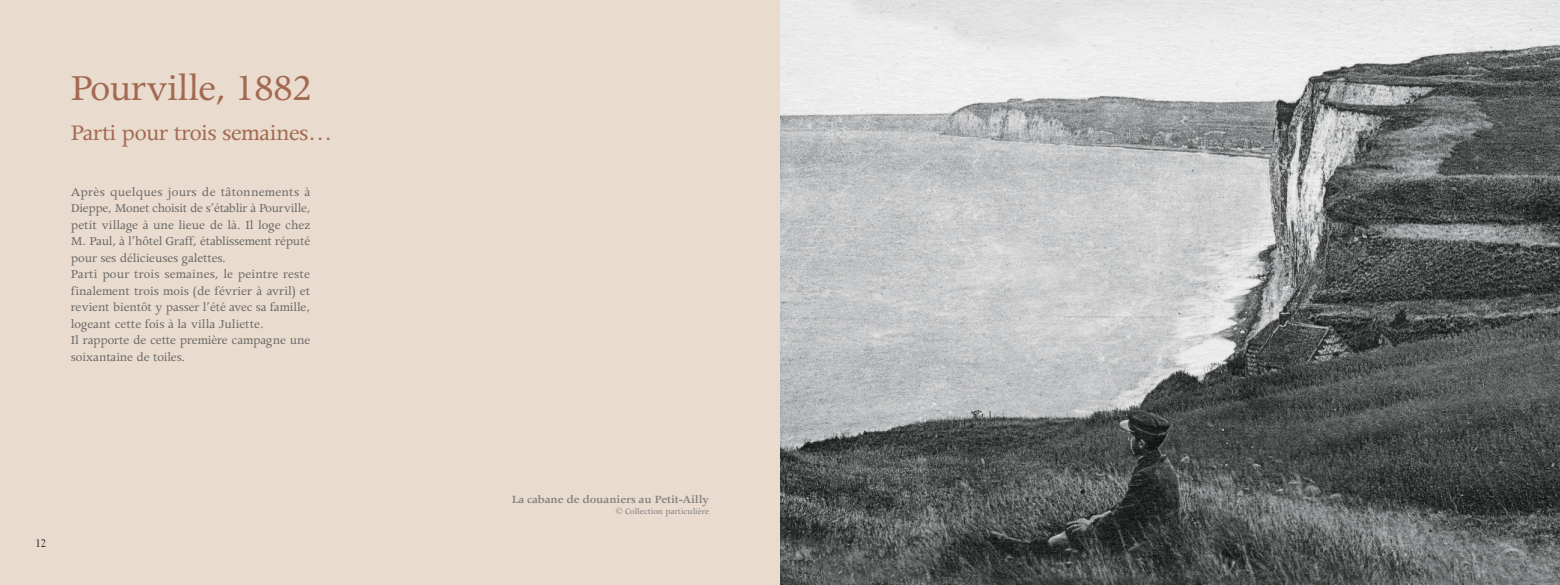
<style>
.page{position:relative;width:1560px;height:585px;background:#fff}
.page>*{position:absolute;margin:0;border:0;box-sizing:border-box;transform-origin:0 0}
.t1{font:41.25px "Apollo";letter-spacing:-.02em;color:#a36a53}
.t2{font:25px "Apollo";letter-spacing:-.02em;color:#a36a53}
.t3{font:13.75px/16.5px "Apollo";letter-spacing:-.01em;color:#6a6968}
.t4{font:600 12.5px "Apollo";letter-spacing:-.015em;color:#81807f}
.t5{font:10.62px "Electra LH";color:#000}
.t6{font:9.38px "Apollo";color:#81807f}
</style>
<div class="page">
<div style="left:0;top:0;width:780px;height:585px;background:#e9dbcd"></div>
<img style="left:780px;top:0;width:779px;height:585px">
<h1 class="t1" style="left:71px;top:65px;width:242px">Pourville, 1882</h1>
<h2 class="t2" style="left:71px;top:119px;width:263px">Parti pour trois semaines…</h2>
<p class="t3" style="left:71px;top:184px;width:241px">Après quelques jours de tâtonnements à Dieppe, Monet choisit de s’établir à Pourville, petit village à une lieue de là. Il loge chez M. Paul, à l’hôtel Graff, établissement réputé pour ses délicieuses galettes.<br>Parti pour trois semaines, le peintre reste finalement trois mois (de février à avril) et revient bientôt y passer l’été avec sa famille, logeant cette fois à la villa Juliette.<br>Il rapporte de cette première campagne une soixantaine de toiles.</p>
<p class="t5" style="left:35px;top:537px;width:12px">12</p>
<p class="t4" style="left:511px;top:492px;width:199px">La cabane de douaniers au Petit-Ailly</p>
<p class="t6" style="left:615px;top:506px;width:95px">© Collection particulière</p>
</div>
